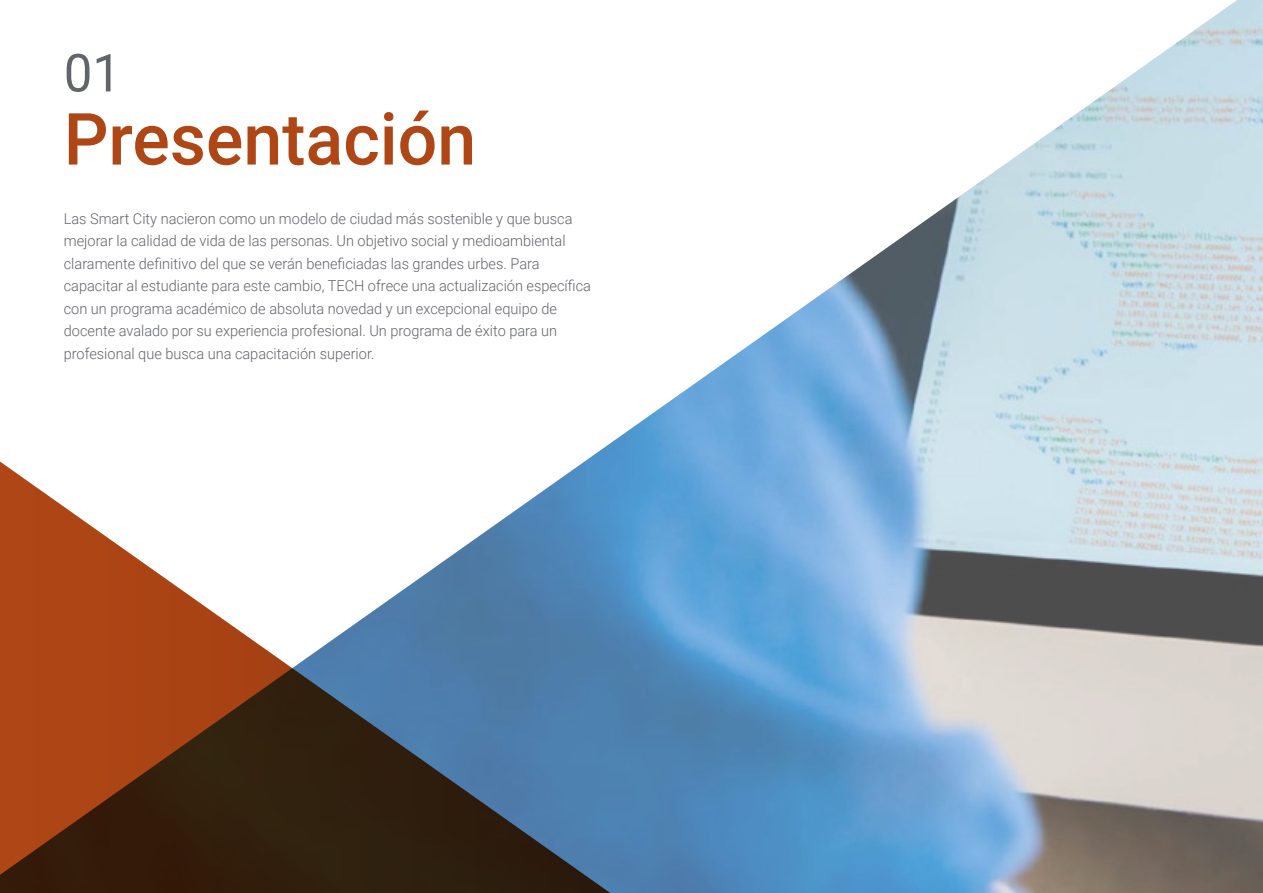
<style>
.page{position:relative;width:1263px;height:893px;background:#fff}
.page>*{position:absolute;margin:0;border:0;box-sizing:border-box;transform-origin:0 0}
.t1{font:500 72px "Roboto";color:#ae4615}
.t2{font:52.5px "Roboto";color:#61646a}
.t3{font:300 15px/22.5px "Roboto";color:#61646a}
</style>
<div class="page">
<img style="left:606px;top:0;width:657px;height:893px">
<svg style="left:0;top:446px;width:640px;height:447px"></svg>
<h2 class="t2" style="left:64px;top:36px;width:59px">01</h2>
<h1 class="t1" style="left:64px;top:89px;width:414px">Presentación</h1>
<p class="t3" style="left:64px;top:207px;width:529px">Las Smart City nacieron como un modelo de ciudad más sostenible y que busca mejorar la calidad de vida de las personas. Un objetivo social y medioambiental claramente definitivo del que se verán beneficiadas las grandes urbes. Para capacitar al estudiante para este cambio, TECH ofrece una actualización específica con un programa académico de absoluta novedad y un excepcional equipo de docente avalado por su experiencia profesional. Un programa de éxito para un profesional que busca una capacitación superior.</p>
</div>
